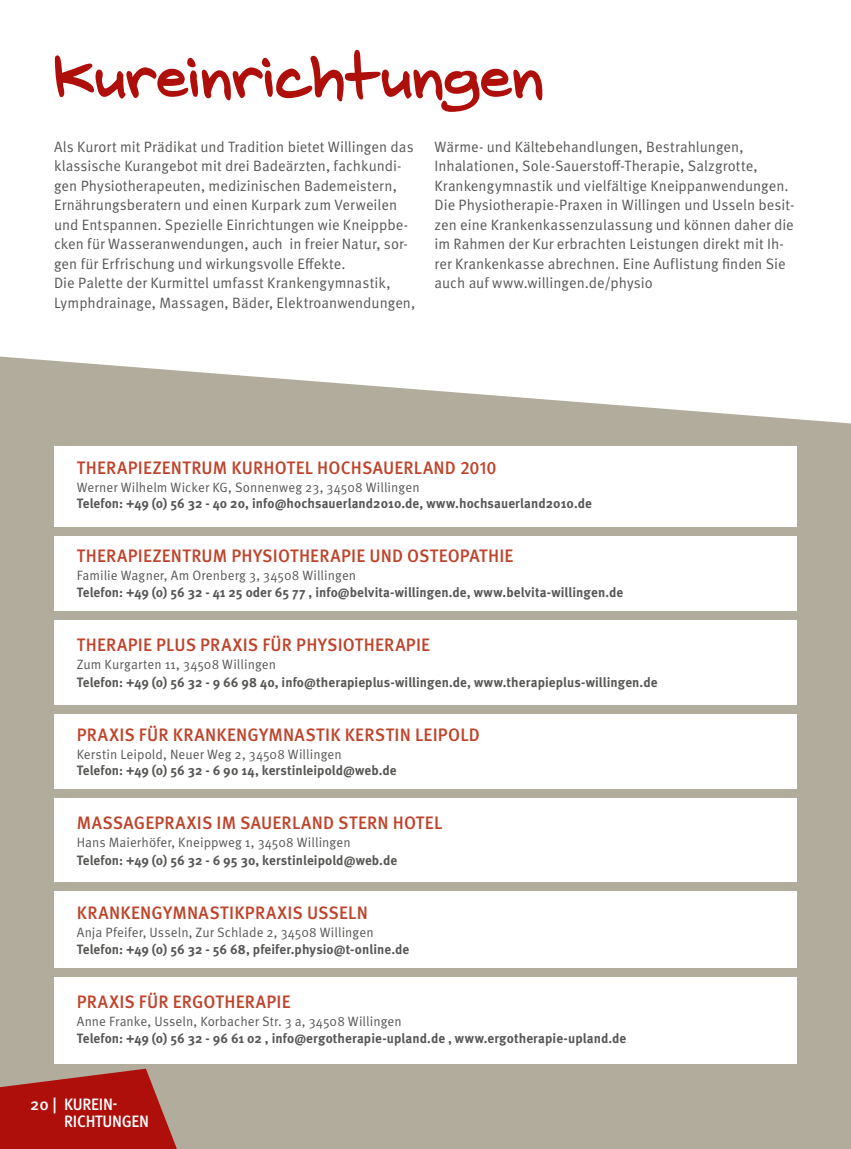
<style>
.page{position:relative;width:851px;height:1149px;background:#fff}
.page>*{position:absolute;margin:0;border:0;box-sizing:border-box;transform-origin:0 0}
.t1{font:500 18px "Meta Pro";letter-spacing:.01em;color:#be432a}
.t2{font:500 16.5px/16.5px "Meta Pro";letter-spacing:-.02em;color:#fff}
.t3{font:15px/19.5px "Meta Pro Norm";color:#575756}
.t4{font:700 13.5px "Meta Pro";letter-spacing:.005em;color:#575756}
.t5{font:13.5px "Meta Pro Norm";letter-spacing:.005em;color:#575756}
</style>
<div class="page">
<div style="left:0;top:0;width:850px;height:1148px;background:#b2ac9d"></div>
<svg style="left:0;top:0;width:850px;height:423px;fill:#fff"></svg>
<svg style="left:0;top:1068px;width:177px;height:80px"></svg>
<svg style="left:55px;top:50px;width:487px;height:62px"></svg>
<div style="left:54px;top:446px;width:743px;height:617px;background:#fff"></div>
<div style="left:45px;top:527px;width:774px;height:9px;background:#b2ac9d"></div>
<div style="left:38px;top:611px;width:774px;height:9px;background:#b2ac9d"></div>
<div style="left:33px;top:705px;width:774px;height:8px;background:#b2ac9d"></div>
<div style="left:33px;top:789px;width:774px;height:8px;background:#b2ac9d"></div>
<div style="left:33px;top:882px;width:774px;height:8px;background:#b2ac9d"></div>
<div style="left:33px;top:967px;width:774px;height:9px;background:#b2ac9d"></div>
<p class="t3" style="left:54px;top:136px;width:363px">Als Kurort mit Prädikat und Tradition bietet Willingen das klassische Kurangebot mit drei Badeärzten, fachkundi&shy;gen Physiotherapeuten, medizinischen Bademeistern, Ernährungsberatern und einen Kurpark zum Verweilen und Entspannen. Spezielle Einrichtungen wie Kneippbe&shy;cken für Wasseranwendungen, auch in freier Natur, sor&shy;gen für Erfrischung und wirkungsvolle Effekte.<br>Die Palette der Kurmittel umfasst Krankengymnastik, Lymphdrainage, Massagen, Bäder, Elektroanwendungen,</p>
<p class="t3" style="left:434px;top:136px;width:361px">Wärme- und Kältebehandlungen, Bestrahlungen, Inhalationen, Sole-Sauerstoff-Therapie, Salzgrotte, Krankengymnastik und vielfältige Kneippanwendungen.<br>Die Physiotherapie-Praxen in Willingen und Usseln besit&shy;zen eine Krankenkassenzulassung und können daher die im Rahmen der Kur erbrachten Leistungen direkt mit Ih&shy;rer Krankenkasse abrechnen. Eine Auflistung finden Sie auch auf www.willingen.de/physio</p>
<p class="t1" style="left:77px;top:453px;width:421px">THERAPIEZENTRUM KURHOTEL HOCHSAUERLAND 2010</p>
<p class="t5" style="left:77px;top:476px;width:344px">Werner Wilhelm Wicker KG, Sonnenweg 23, 34508 Willingen</p>
<p class="t4" style="left:77px;top:492px;width:516px">Telefon: +49 (0) 56 32 - 40 20, info@hochsauerland2010.de, www.hochsauerland2010.de</p>
<p class="t1" style="left:77px;top:541px;width:438px">THERAPIEZENTRUM PHYSIOTHERAPIE UND OSTEOPATHIE</p>
<p class="t5" style="left:77px;top:565px;width:281px">Familie Wagner, Am Orenberg 3, 34508 Willingen</p>
<p class="t4" style="left:77px;top:581px;width:548px">Telefon: +49 (0) 56 32 - 41 25 oder 65 77 , info@belvita-willingen.de, www.belvita-willingen.de</p>
<p class="t1" style="left:77px;top:630px;width:355px">THERAPIE PLUS PRAXIS FÜR PHYSIOTHERAPIE</p>
<p class="t5" style="left:77px;top:653px;width:201px">Zum Kurgarten 11, 34508 Willingen</p>
<p class="t4" style="left:77px;top:671px;width:582px">Telefon: +49 (0) 56 32 - 9 66 98 40, info@therapieplus-willingen.de, www.therapieplus-willingen.de</p>
<p class="t1" style="left:77px;top:720px;width:404px">PRAXIS FÜR KRANKENGYMNASTIK KERSTIN LEIPOLD</p>
<p class="t5" style="left:77px;top:743px;width:266px">Kerstin Leipold, Neuer Weg 2, 34508 Willingen</p>
<p class="t4" style="left:77px;top:759px;width:321px">Telefon: +49 (0) 56 32 - 6 90 14, kerstinleipold@web.de</p>
<p class="t1" style="left:77px;top:808px;width:367px">MASSAGEPRAXIS IM SAUERLAND STERN HOTEL</p>
<p class="t5" style="left:77px;top:832px;width:275px">Hans Maierhöfer, Kneippweg 1, 34508 Willingen</p>
<p class="t4" style="left:77px;top:849px;width:322px">Telefon: +49 (0) 56 32 - 6 95 30, kerstinleipold@web.de</p>
<p class="t1" style="left:77px;top:898px;width:292px">KRANKENGYMNASTIKPRAXIS USSELN</p>
<p class="t5" style="left:77px;top:922px;width:298px">Anja Pfeifer, Usseln, Zur Schlade 2, 34508 Willingen</p>
<p class="t4" style="left:77px;top:938px;width:334px">Telefon: +49 (0) 56 32 - 56 68, pfeifer.physio@t-online.de</p>
<p class="t1" style="left:77px;top:987px;width:215px">PRAXIS FÜR ERGOTHERAPIE</p>
<p class="t5" style="left:77px;top:1010px;width:326px">Anne Franke, Usseln, Korbacher Str. 3 a, 34508 Willingen</p>
<p class="t4" style="left:77px;top:1026px;width:551px">Telefon: +49 (0) 56 32 - 96 61 02 , info@ergotherapie-upland.de , www.ergotherapie-upland.de</p>
<p class="t2" style="left:64px;top:1094px;width:86px;text-indent:-34px">20 | KUREIN-<br>RICHTUNGEN</p>
</div>
